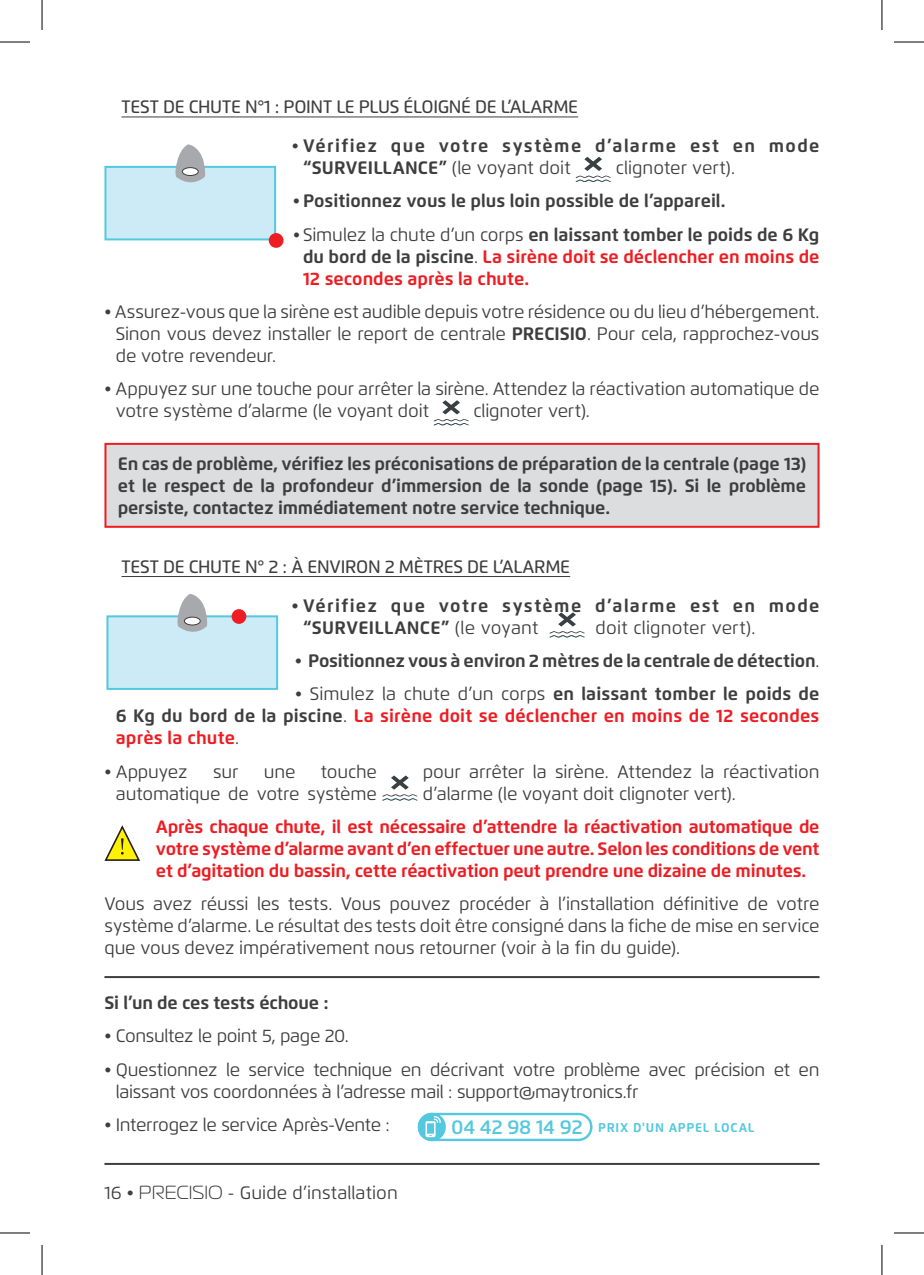
<style>
.page{position:relative;width:924px;height:1275px;background:#fff}
.page>*{position:absolute;margin:0;border:0;box-sizing:border-box;transform-origin:0 0}
.t1{font:18px/22px "Flexo";letter-spacing:-.01em;color:#3e3e3f;text-align:justify}
.t2{font:700 18px/22px "Flexo";color:#ee1d23;text-align:justify}
.t3{font:700 18px/22px "Flexo";color:#3e3e3f;text-align:justify}
.t4{font:700 18px/22px "Flexo";letter-spacing:.075em;color:#3e3e3f}
.t5{font:500 18px "Flexo";letter-spacing:-.02em;color:#3e3e3f}
.t6{font:18px "Flexo";letter-spacing:.01em;color:#3e3e3f}
.t7{font:700 12.6px "Flexo";letter-spacing:.055em;color:#54c8df}
.s1{font-weight:400}
.s2{font-weight:400;color:#3e3e3f}
.s3{color:#3e3e3f}
.s4{font-weight:700}
.s5{font-weight:600;font-size:20px}
.s6{font-family:"Magistral";font-weight:300;font-size:19px}
</style>
<div class="page">
<hr style="left:104px;top:1163px;width:715px;height:2px;background:#3e3e3f">
<hr style="left:121px;top:576px;width:449px;height:1px;background:#3e3e3f">
<svg style="left:549px;top:612px;width:35px;height:25px"></svg>
<div style="left:105px;top:444px;width:713px;height:83px;background:#dcdddf"></div>
<div style="left:104px;top:443px;width:715px;height:85px;border:2px solid #ee1d23"></div>
<hr style="left:121px;top:116px;width:457px;height:1px;background:#3e3e3f">
<svg style="left:575px;top:157px;width:35px;height:25px"></svg>
<svg style="left:433px;top:400px;width:35px;height:25px"></svg>
<hr style="left:104px;top:976px;width:715px;height:2px;background:#3e3e3f">
<svg style="left:382px;top:775px;width:35px;height:25px"></svg>
<svg style="left:104px;top:825px;width:36px;height:36px"></svg>
<div style="left:104px;top:166px;width:172px;height:74px;background:#ccebf7;border:2px solid #54c8df"></div>
<div style="left:268px;top:233px;width:15px;height:15px;background:#ee1d23;border-radius:50%"></div>
<svg style="left:175px;top:144px;width:30px;height:39px"></svg>
<div style="left:182px;top:168px;width:16px;height:7px;background:#fff;border-radius:50%"></div>
<div style="left:182px;top:167px;width:16px;height:9px;border:1px solid #3e3e3f;border-radius:50%"></div>
<div style="left:106px;top:615px;width:172px;height:75px;background:#ccebf7;border:2px solid #54c8df"></div>
<div style="left:231px;top:609px;width:15px;height:15px;background:#ee1d23;border-radius:50%"></div>
<svg style="left:177px;top:594px;width:30px;height:38px"></svg>
<div style="left:184px;top:617px;width:16px;height:8px;background:#fff;border-radius:50%"></div>
<div style="left:184px;top:617px;width:16px;height:8px;border:1px solid #3e3e3f;border-radius:50%"></div>
<div style="left:417px;top:1112px;width:175px;height:29px;border:2px solid #54c8df;border-radius:13px"></div>
<div style="left:419px;top:1114px;width:25px;height:26px;background:#54c8df;border-radius:13px"></div>
<div style="left:417px;top:1112px;width:28px;height:29px;border:2px solid #54c8df;border-radius:13px"></div>
<svg style="left:425px;top:1116px;width:15px;height:21px"></svg>
<hr style="left:0;top:42px;width:30px;height:1px;background:#000">
<hr style="left:893px;top:42px;width:30px;height:1px;background:#000">
<hr style="left:0;top:1232px;width:30px;height:1px;background:#000">
<hr style="left:893px;top:1232px;width:30px;height:1px;background:#000">
<hr style="left:42px;top:0;width:1px;height:30px;background:#000">
<hr style="left:42px;top:1245px;width:1px;height:30px;background:#000">
<hr style="left:881px;top:0;width:1px;height:30px;background:#000">
<hr style="left:881px;top:1245px;width:1px;height:30px;background:#000">
<p class="t5" style="left:121px;top:96px;width:458px">TEST DE CHUTE N°1 : POINT LE PLUS ÉLOIGNÉ DE L’ALARME</p>
<p class="t4" style="left:303px;top:135px;width:517px;text-indent:-11px"><span class="s1">•</span> Vérifiez que votre système d’alarme est en mode “SURVEILLANCE” <span class="s1">(le voyant doit</span></p>
<p class="t1" style="left:615px;top:157px;width:121px">clignoter vert).</p>
<p class="t3" style="left:293px;top:190px;width:434px">• Positionnez vous le plus loin possible de l’appareil.</p>
<p class="t2" style="left:303px;top:223px;width:517px;text-indent:-10px"><span class="s2">• Simulez la chute d’un corps</span> <span class="s3">en laissant tomber le poids de 6 Kg du bord de la piscine</span><span class="s2">.</span> La sirène doit se déclencher en moins de 12 secondes après la chute.</p>
<p class="t1" style="left:116px;top:301px;width:705px;text-indent:-11px">• Assurez-vous que la sirène est audible depuis votre résidence ou du lieu d’hébergement.<br>Sinon vous devez installer le report de centrale <span class="s4">PRECISIO</span>. Pour cela, rapprochez-vous de votre revendeur.</p>
<p class="t1" style="left:116px;top:378px;width:704px;text-indent:-11px">• Appuyez sur une touche pour arrêter la sirène. Attendez la réactivation automatique de votre système d’alarme (le voyant doit</p>
<p class="t1" style="left:473px;top:400px;width:118px">clignoter vert).</p>
<p class="t3" style="left:118px;top:453px;width:689px">En cas de problème, vérifiez les préconisations de préparation de la centrale (page 13) et le respect de la profondeur d’immersion de la sonde (page 15). Si le problème persiste, contactez immédiatement notre service technique.</p>
<p class="t5" style="left:121px;top:555px;width:450px">TEST DE CHUTE N° 2 : À ENVIRON 2 MÈTRES DE L’ALARME</p>
<p class="t4" style="left:303px;top:594px;width:517px;text-indent:-11px">• Vérifiez que votre système d’alarme est en mode “SURVEILLANCE” <span class="s1">(le voyant</span></p>
<p class="t6" style="left:595px;top:616px;width:161px">doit clignoter vert).</p>
<p class="t3" style="left:295px;top:649px;width:525px">• Positionnez vous à environ 2 mètres de la centrale de détection<span class="s1">.</span></p>
<p class="t2" style="left:116px;top:683px;width:705px;text-indent:179px"><span class="s2">• Simulez la chute d’un corps</span> <span class="s3">en laissant tomber le poids de 6 Kg du bord de la piscine</span><span class="s2">.</span> La sirène doit se déclencher en moins de 12 secondes après la chute<span class="s2">.</span></p>
<p class="t1" style="left:104px;top:760px;width:85px">• Appuyez</p>
<p class="t1" style="left:213px;top:760px;width:27px">sur</p>
<p class="t1" style="left:264px;top:760px;width:33px">une</p>
<p class="t1" style="left:321px;top:760px;width:57px">touche</p>
<p class="t1" style="left:423px;top:760px;width:398px">pour arrêter la sirène. Attendez la réactivation</p>
<p class="t1" style="left:116px;top:782px;width:262px">automatique de votre système</p>
<p class="t1" style="left:423px;top:782px;width:314px">d’alarme (le voyant doit clignoter vert).</p>
<p class="t2" style="left:156px;top:815px;width:665px">Après chaque chute, il est nécessaire d’attendre la réactivation automatique de votre système d’alarme avant d’en effectuer une autre. Selon les conditions de vent et d’agitation du bassin, cette réactivation peut prendre une dizaine de minutes.</p>
<p class="t1" style="left:104px;top:893px;width:716px">Vous avez réussi les tests. Vous pouvez procéder à l’installation définitive de votre système d’alarme. Le résultat des tests doit être consigné dans la fiche de mise en service que vous devez impérativement nous retourner (voir à la fin du guide).</p>
<p class="t3" style="left:104px;top:991px;width:226px">Si l’un de ces tests échoue :</p>
<p class="t1" style="left:104px;top:1025px;width:246px">• Consultez le point 5, page 20.</p>
<p class="t1" style="left:116px;top:1058px;width:705px;text-indent:-11px">• Questionnez le service technique en décrivant votre problème avec précision et en laissant vos coordonnées à l’adresse mail : support@maytronics.fr</p>
<p class="t1" style="left:104px;top:1113px;width:287px">• Interrogez le service Après-Vente :</p>
<p class="t7" style="left:451px;top:1119px;width:304px"><span class="s5">04 42 98 14 92</span> PRIX D'UN APPEL LOCAL</p>
<p class="t1" style="left:104px;top:1181px;width:295px">16 • <span class="s6">PRECISIO</span> - Guide d’installation</p>
</div>
